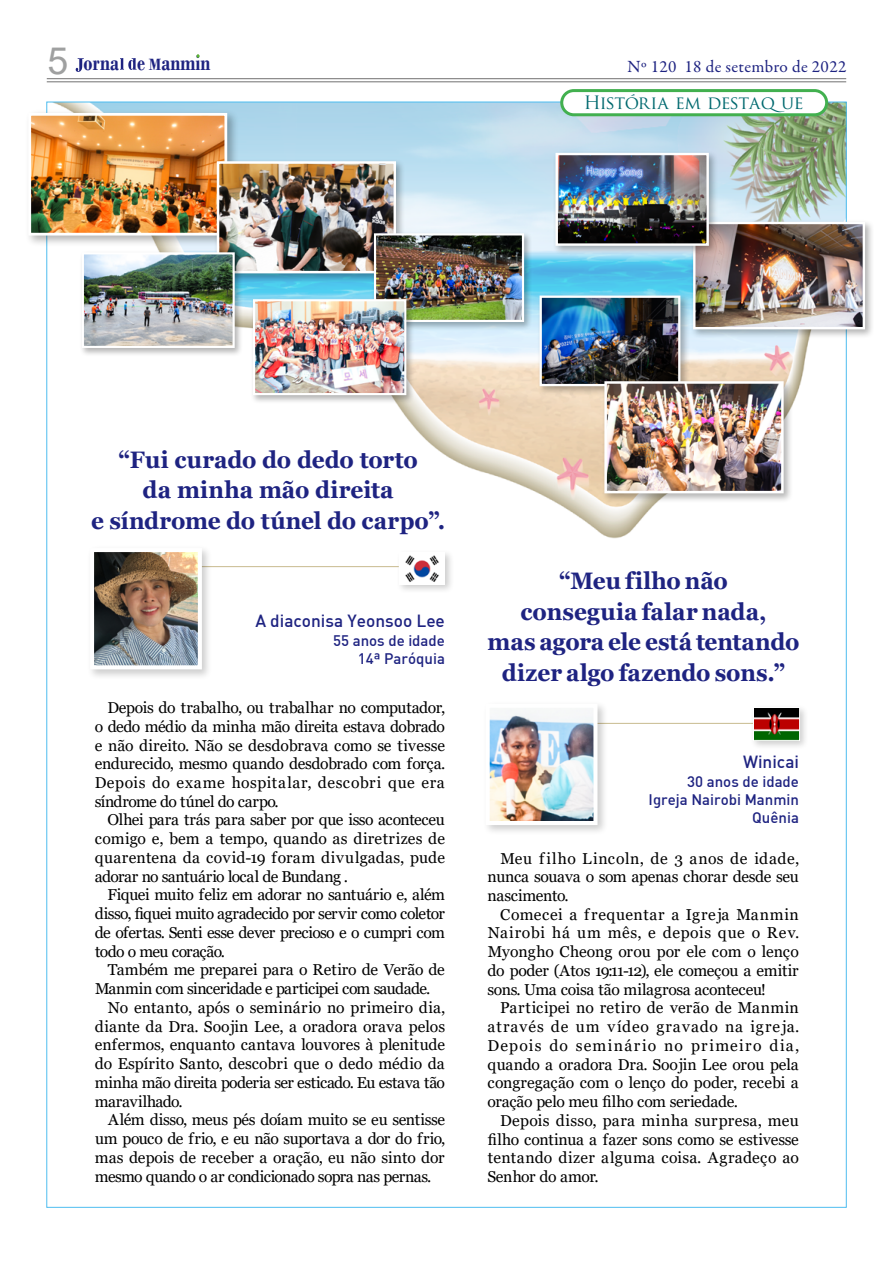
<style>
.page{position:relative;width:893px;height:1263px;background:#fff}
.page>*{position:absolute;margin:0;border:0;box-sizing:border-box;transform-origin:0 0}
.t1{font:700 23.85px/30.5px "Georgia";color:#1e2381;text-align:center;scale:.95 1}
.t2{font:700 23.7px "Bodoni";color:#1e2381;scale:.78 1}
.t3{font:18px "Trajan Pro";letter-spacing:-.03em;color:#00696f}
.t4{font:17.25px "Dinmed";color:#1e2381}
.t5{font:17.25px "Garamond Premr Pro";letter-spacing:.02em;color:#1e2381}
.t6{font:15.75px/18.8px "Georgia";letter-spacing:-.015em;color:#000;text-align:justify}
.t7{font:15.75px "Georgia";letter-spacing:-.04em;color:#000}
.t8{font:15.75px "Georgia";letter-spacing:.005em;color:#000}
.t9{font:15.75px "Georgia";letter-spacing:-.035em;color:#000}
.t10{font:15px/18px "Dinmed";color:#1e2381;text-align:right}
.s1{font-family:"Arial";font-weight:400;font-size:37.5px;color:#9fa0a0}
.s2{font-size:17.1px}
</style>
<div class="page">
<hr style="left:47px;top:78px;width:799px;height:1px;background:#727171">
<hr style="left:47px;top:82px;width:799px;height:1px;background:#727171">
<svg style="left:120px;top:58px;width:17px;height:12px"></svg>
<svg style="left:76px;top:58px;width:8px;height:14px"></svg>
<img style="left:56px;top:104px;width:789px;height:619px">
<div style="left:24px;top:109px;width:215px;height:138px;background:#000;opacity:.3"></div>
<img style="left:32px;top:117px;width:191px;height:115px">
<div style="left:28px;top:113px;width:199px;height:123px;border:3px solid #fff"></div>
<div style="left:690px;top:219px;width:185px;height:120px;background:#000;opacity:.3"></div>
<img style="left:696px;top:225px;width:166px;height:101px">
<div style="left:693px;top:222px;width:172px;height:107px;border:2px solid #fff"></div>
<div style="left:553px;top:150px;width:166px;height:105px;background:#000;opacity:.3"></div>
<img style="left:558px;top:156px;width:148px;height:87px">
<div style="left:555px;top:153px;width:154px;height:93px;border:2px solid #fff"></div>
<div style="left:214px;top:158px;width:192px;height:125px;background:#000;opacity:.3"></div>
<img style="left:220px;top:164px;width:173px;height:106px">
<div style="left:217px;top:161px;width:179px;height:112px;border:2px solid #fff"></div>
<div style="left:372px;top:231px;width:161px;height:100px;background:#000;opacity:.3"></div>
<img style="left:377px;top:236px;width:144px;height:83px">
<div style="left:374px;top:233px;width:150px;height:89px;border:2px solid #fff"></div>
<div style="left:251px;top:297px;width:164px;height:106px;background:#000;opacity:.3"></div>
<img style="left:256px;top:302px;width:147px;height:90px">
<div style="left:253px;top:299px;width:153px;height:96px;border:2px solid #fff"></div>
<div style="left:536px;top:292px;width:154px;height:104px;background:#000;opacity:.3"></div>
<img style="left:543px;top:299px;width:134px;height:84px">
<div style="left:540px;top:296px;width:140px;height:90px;border:2px solid #fff"></div>
<div style="left:80px;top:250px;width:163px;height:107px;background:#000;opacity:.3"></div>
<img style="left:85px;top:255px;width:147px;height:90px">
<div style="left:82px;top:252px;width:153px;height:96px;border:2px solid #fff"></div>
<div style="left:602px;top:378px;width:192px;height:125px;background:#000;opacity:.3"></div>
<img style="left:607px;top:384px;width:174px;height:106px">
<div style="left:604px;top:381px;width:180px;height:112px;border:2px solid #fff"></div>
<div style="left:562px;top:91px;width:265px;height:24px;background:#fff;border-radius:12px"></div>
<div style="left:560px;top:89px;width:268px;height:27px;border:3px solid #42b04f;border-radius:12px"></div>
<hr style="left:140px;top:566px;width:284px;height:1px;background:#c8bb8f">
<div style="left:395px;top:548px;width:60px;height:46px;background:#000;opacity:.2"></div>
<img style="left:401px;top:554px;width:42px;height:29px">
<div style="left:87px;top:545px;width:126px;height:135px;background:#000;opacity:.2"></div>
<img style="left:95px;top:553px;width:102px;height:111px">
<div style="left:90px;top:548px;width:112px;height:121px;border:4px solid #fff"></div>
<hr style="left:516px;top:723px;width:283px;height:1px;background:#c8bb8f">
<div style="left:482px;top:700px;width:126px;height:136px;background:#000;opacity:.2"></div>
<img style="left:491px;top:709px;width:101px;height:111px">
<div style="left:486px;top:704px;width:111px;height:121px;border:4px solid #fff"></div>
<div style="left:750px;top:704px;width:59px;height:46px;background:#000;opacity:.2"></div>
<img style="left:755px;top:709px;width:43px;height:29px">
<div style="left:753px;top:707px;width:47px;height:33px;border:1px solid #fff"></div>
<h2 class="t2" style="left:48px;top:48px;width:210px"><span class="s1">5</span> orna e <span class="s2">M</span>anmin</h2>
<p class="t5" style="left:627px;top:56px;width:220px">Nº 120 18 de setembro de 2022</p>
<p class="t3" style="left:584px;top:91px;width:221px">História em destaque</p>
<h1 class="t1" style="left:91px;top:444px;width:374px">“Fui curado do dedo torto<br>da minha mão direita<br>e síndrome do túnel do carpo”.</h1>
<p class="t4" style="left:255px;top:610px;width:191px">A diaconisa Yeonsoo Lee</p>
<p class="t10" style="left:333px;top:631px;width:113px">55 anos de idade<br>14ª Paróquia</p>
<p class="t6" style="left:95px;top:698px;width:352px;text-indent:13px">Depois do trabalho, ou trabalhar no computador, o dedo médio da minha mão direita estava dobrado e não direito. Não se desdobrava como se tivesse endurecido, mesmo quando desdobrado com força.<br>Depois do exame hospitalar, descobri que era síndrome do túnel do carpo.</p>
<p class="t6" style="left:95px;top:811px;width:352px;text-indent:13px">Olhei para trás para saber por que isso aconteceu comigo e, bem a tempo, quando as diretrizes de quarentena da covid-19 foram divulgadas, pude adorar no santuário local de Bundang .</p>
<p class="t6" style="left:95px;top:886px;width:352px;text-indent:13px">Fiquei muito feliz em adorar no santuário e, além disso, fiquei muito agradecido por servir como coletor de ofertas. Senti esse dever precioso e o cumpri com todo o meu coração.</p>
<p class="t6" style="left:108px;top:961px;width:338px">Também me preparei para o Retiro de Verão de</p>
<p class="t7" style="left:95px;top:979px;width:337px">Manmin com sinceridade e participei com saudade.</p>
<p class="t8" style="left:108px;top:998px;width:339px">No entanto, após o seminário no primeiro dia,</p>
<p class="t8" style="left:95px;top:1017px;width:352px">diante da Dra. Soojin Lee, a oradora orava pelos</p>
<p class="t6" style="left:95px;top:1036px;width:352px">enfermos, enquanto cantava louvores à plenitude</p>
<p class="t6" style="left:95px;top:1055px;width:351px">do Espírito Santo, descobri que o dedo médio da</p>
<p class="t6" style="left:95px;top:1073px;width:352px">minha mão direita poderia ser esticado. Eu estava tão</p>
<p class="t6" style="left:95px;top:1092px;width:89px">maravilhado.</p>
<p class="t6" style="left:108px;top:1111px;width:338px">Além disso, meus pés doíam muito se eu sentisse</p>
<p class="t9" style="left:95px;top:1129px;width:352px">um pouco de frio, e eu não suportava a dor do frio,</p>
<p class="t6" style="left:95px;top:1148px;width:351px">mas depois de receber a oração, eu não sinto dor</p>
<p class="t7" style="left:95px;top:1167px;width:338px">mesmo quando o ar condicionado sopra nas pernas.</p>
<h1 class="t1" style="left:488px;top:566px;width:330px">“Meu filho não<br>conseguia falar nada,<br>mas agora ele está tentando dizer algo fazendo sons.”</h1>
<p class="t4" style="left:743px;top:751px;width:57px">Winicai</p>
<p class="t10" style="left:649px;top:772px;width:152px">30 anos de idade<br>Igreja Nairobi Manmin<br>Quênia</p>
<p class="t6" style="left:488px;top:849px;width:313px;text-indent:13px">Meu filho Lincoln, de 3 anos de idade, nunca souava o som apenas chorar desde seu nascimento.</p>
<p class="t6" style="left:488px;top:905px;width:313px;text-indent:13px">Comecei a frequentar a Igreja Manmin Nairobi há um mês, e depois que o Rev.<br>Myongho Cheong orou por ele com o lenço do poder (Atos 19:11-12), ele começou a emitir sons. Uma coisa tão milagrosa aconteceu!</p>
<p class="t6" style="left:487px;top:999px;width:313px;text-indent:13px">Participei no retiro de verão de Manmin através de um vídeo gravado na igreja.<br>Depois do seminário no primeiro dia, quando a oradora Dra. Soojin Lee orou pela congregação com o lenço do poder, recebi a oração pelo meu filho com seriedade.</p>
<p class="t6" style="left:487px;top:1111px;width:313px;text-indent:13px">Depois disso, para minha surpresa, meu filho continua a fazer sons como se estivesse tentando dizer alguma coisa. Agradeço ao Senhor do amor.</p>
</div>
